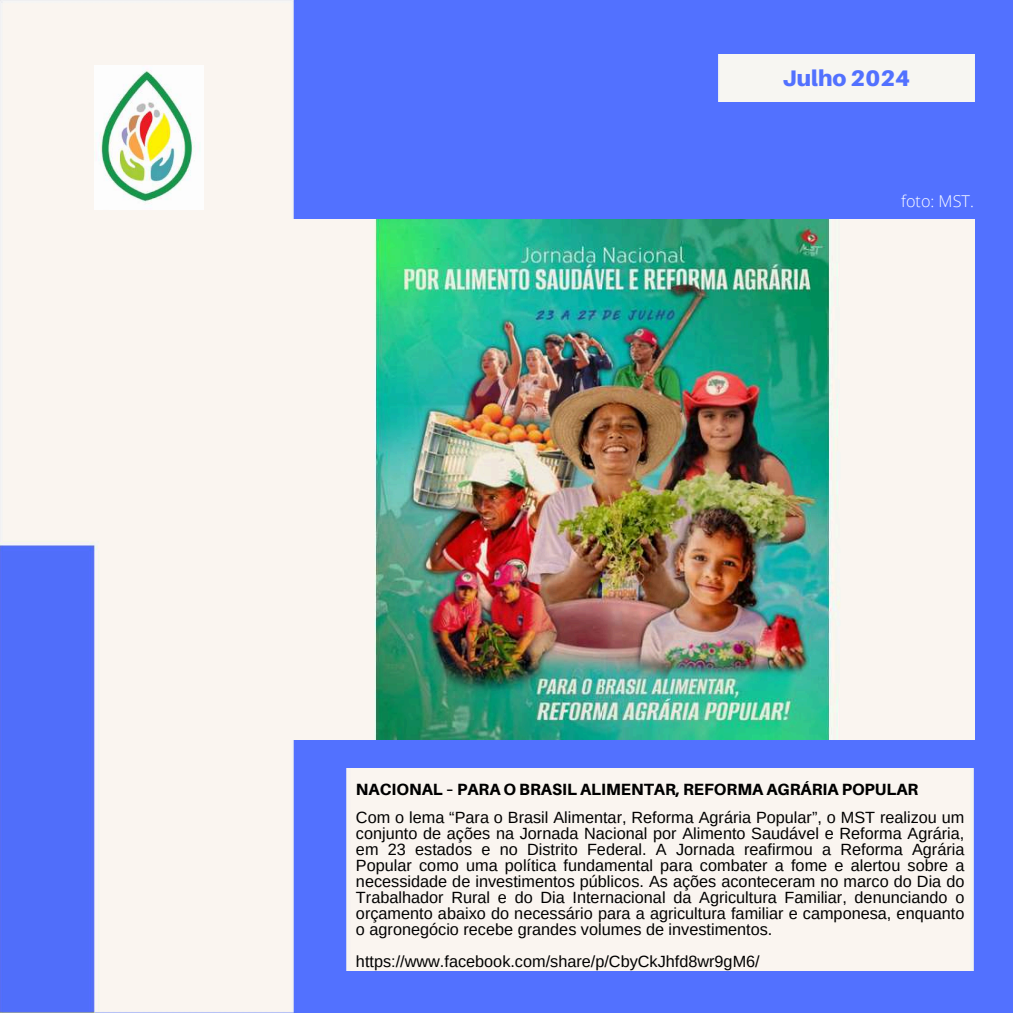
<style>
.page{position:relative;width:1013px;height:1013px;background:#fff}
.page>*{position:absolute;margin:0;border:0;box-sizing:border-box;transform-origin:0 0}
.t1{font:900 22.5px "Aileron";color:#5271ff}
.t2{font:16.25px/16px "Arimo";color:#000;text-align:justify}
.t3{font:800 16.25px "Aileron";color:#000}
.t4{font:300 16.25px "Open Sans";color:#fff}
</style>
<div class="page">
<div style="left:0;top:0;width:1012px;height:1012px;background:#5271ff"></div>
<div style="left:718px;top:54px;width:256px;height:47px;background:#f7f6f2"></div>
<div style="left:346px;top:768px;width:627px;height:202px;background:#faf5f0"></div>
<img style="left:0;top:0;width:299px;height:1012px">
<img style="left:230px;top:219px;width:744px;height:520px">
<img style="left:95px;top:65px;width:108px;height:145px">
<h1 class="t1" style="left:782px;top:64px;width:129px">Julho 2024</h1>
<p class="t4" style="left:901px;top:189px;width:74px">foto: MST.</p>
<p class="t3" style="left:356px;top:779px;width:564px">NACIONAL – PARA O BRASIL ALIMENTAR, REFORMA AGRÁRIA POPULAR</p>
<p class="t2" style="left:356px;top:809px;width:610px">Com o lema “Para o Brasil Alimentar, Reforma Agrária Popular”, o MST realizou um conjunto de ações na Jornada Nacional por Alimento Saudável e Reforma Agrária, em 23 estados e no Distrito Federal. A Jornada reafirmou a Reforma Agrária Popular como uma política fundamental para combater a fome e alertou sobre a necessidade de investimentos públicos. As ações aconteceram no marco do Dia do Trabalhador Rural e do Dia Internacional da Agricultura Familiar, denunciando o orçamento abaixo do necessário para a agricultura familiar e camponesa, enquanto o agronegócio recebe grandes volumes de investimentos.</p>
<p class="t2" style="left:356px;top:952px;width:405px">https://www.facebook.com/share/p/CbyCkJhfd8wr9gM6/</p>
</div>
